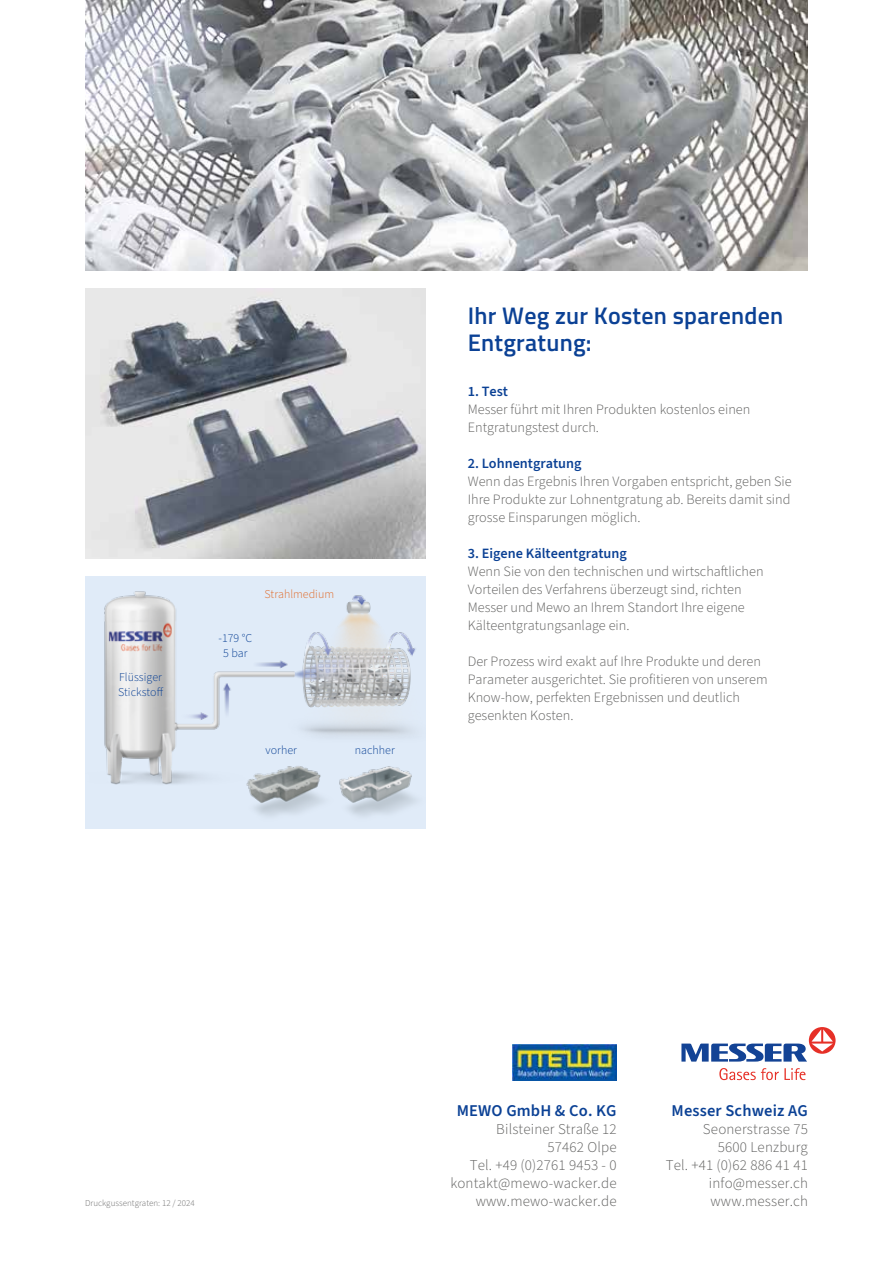
<style>
.page{position:relative;width:893px;height:1263px;background:#fff}
.page>*{position:absolute;margin:0;border:0;box-sizing:border-box;transform-origin:0 0}
.t1{font:600 24px/27px "Titillium Web";letter-spacing:.01em;color:#0b4195}
.t2{font:600 16.5px "Source Sans 3";letter-spacing:.01em;color:#0b4195}
.t3{font:300 15px/18px "Source Sans 3";letter-spacing:.01em;color:#626261;text-align:right}
.t4{font:300 14.25px/18px "Source Sans 3";color:#626261}
.t5{font:600 14.25px "Source Sans 3";color:#0b4195}
.t6{font:300 12px/14.4px "Source Sans 3";color:#0b4195}
.t7{font:300 12px "Source Sans 3";color:#e06b29}
.t8{font:300 9px "Source Sans 3";color:#6e6e6e}
</style>
<div class="page">
<img style="left:85px;top:0;width:723px;height:270px">
<img style="left:85px;top:288px;width:340px;height:270px">
<img style="left:513px;top:1044px;width:104px;height:36px">
<img style="left:85px;top:576px;width:340px;height:252px">
<svg style="left:719px;top:1068px;width:86px;height:12px"></svg>
<svg style="left:809px;top:1027px;width:27px;height:27px"></svg>
<svg style="left:681px;top:1029px;width:152px;height:32px"></svg>
<p class="t6" style="left:118px;top:670px;width:47px">Flüssiger<br>Stickstoff</p>
<p class="t7" style="left:264px;top:586px;width:71px">Strahlmedium</p>
<p class="t6" style="left:218px;top:631px;width:35px;line-height:15px;text-align:center">-179 °C<br>5 bar</p>
<p class="t6" style="left:266px;top:743px;width:33px">vorher</p>
<p class="t6" style="left:355px;top:743px;width:41px">nachher</p>
<h1 class="t1" style="left:468px;top:301px;width:317px">Ihr Weg zur Kosten sparenden<br>Entgratung:</h1>
<p class="t5" style="left:468px;top:382px;width:42px">1. Test</p>
<p class="t4" style="left:468px;top:400px;width:284px">Messer führt mit Ihren Produkten kostenlos einen<br>Entgratungstest durch.</p>
<p class="t5" style="left:468px;top:454px;width:115px">2. Lohnentgratung</p>
<p class="t4" style="left:468px;top:472px;width:325px;text-align:justify">Wenn das Ergebnis Ihren Vorgaben entspricht, geben Sie Ihre Produkte zur Lohnentgratung ab. Bereits damit sind grosse Einsparungen möglich.</p>
<p class="t5" style="left:468px;top:544px;width:161px">3. Eigene Kälteentgratung</p>
<p class="t4" style="left:468px;top:562px;width:297px">Wenn Sie von den technischen und wirtschaftlichen Vorteilen des Verfahrens überzeugt sind, richten Messer und Mewo an Ihrem Standort Ihre eigene Kälteentgratungsanlage ein.</p>
<p class="t4" style="left:468px;top:652px;width:301px">Der Prozess wird exakt auf Ihre Produkte und deren Parameter ausgerichtet. Sie profitieren von unserem Know-how, perfekten Ergebnissen und deutlich gesenkten Kosten.</p>
<p class="t2" style="left:457px;top:1100px;width:161px">MEWO GmbH &amp; Co. KG</p>
<p class="t3" style="left:450px;top:1120px;width:168px">Bilsteiner Straße 12<br>57462 Olpe<br>Tel. +49 (0)2761 9453 - 0 kontakt@mewo-wacker.de</p>
<p class="t8" style="left:85px;top:1197px;width:111px">Druckgussentgraten: 12 / 2024</p>
<p class="t3" style="left:476px;top:1192px;width:142px">www.mewo-wacker.de</p>
<p class="t2" style="left:672px;top:1100px;width:138px">Messer Schweiz AG</p>
<p class="t3" style="left:666px;top:1120px;width:144px">Seonerstrasse 75<br>5600 Lenzburg<br>Tel. +41 (0)62 886 41 41 info@messer.ch www.messer.ch</p>
</div>
